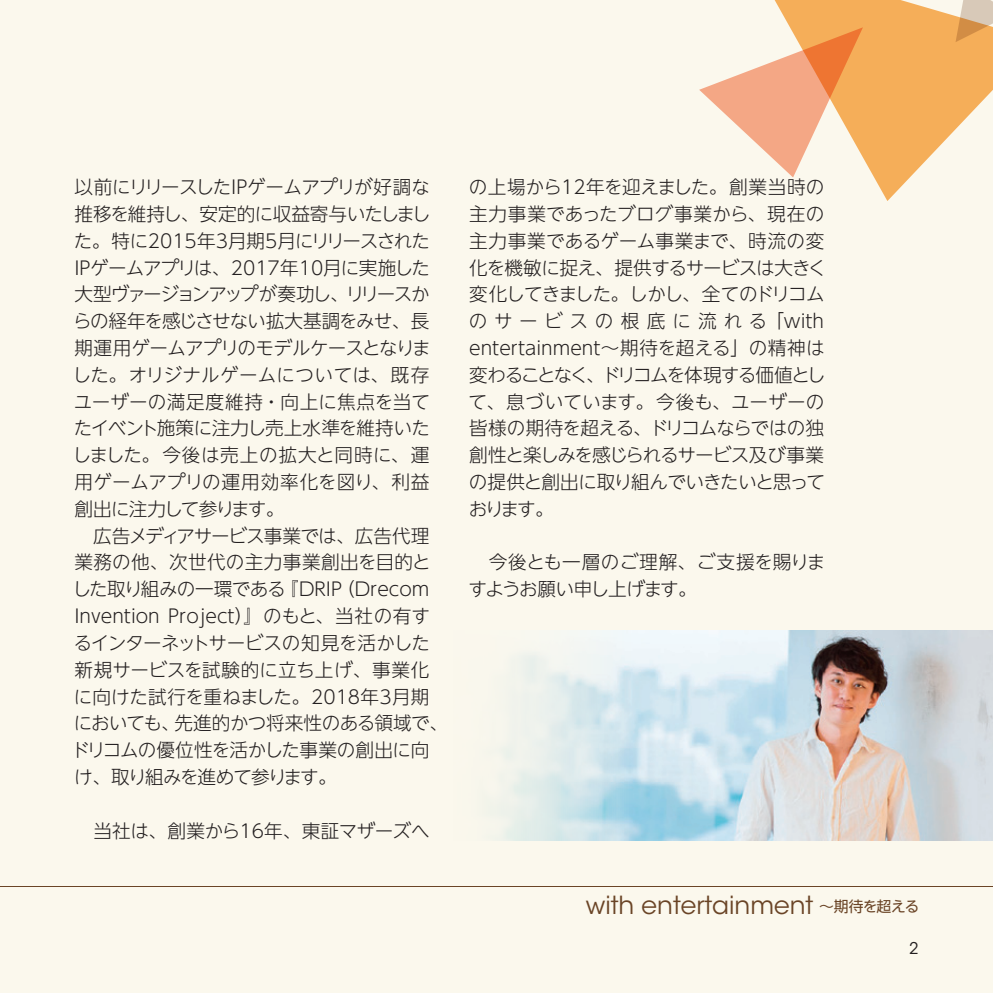
<style>
.page{position:relative;width:993px;height:993px;background:#fff}
.page>*{position:absolute;margin:0;border:0;box-sizing:border-box;transform-origin:0 0}
.t1{font:24.85px "ITC Avant Garde Std";color:#6a4426}
.t2{font:300 18.55px/26.8px "UD Shin Go NT Pro";letter-spacing:-.02em;color:#231f20}
.t3{font:16.1px "ITC Avant Garde Std";color:#231f20}
.s1{font-family:"UD Shin Go NT Pro";font-size:14.88px}
</style>
<div class="page">
<div style="left:0;top:0;width:992px;height:992px;background:#fbf8ed"></div>
<svg style="left:0;top:886px;width:992px;height:1px"></svg>
<img style="left:490px;top:630px;width:502px;height:210px">
<svg style="left:774px;top:0;width:218px;height:201px;fill:#f5ae59"></svg>
<svg style="left:699px;top:27px;width:163px;height:150px"></svg>
<svg style="left:955px;top:0;width:37px;height:42px;background:#e0b788"></svg>
<p class="t2" style="left:71px;top:173px;width:378px">以前にリリースしたIPゲームアプリが好調な推移を維持し、安定的に収益寄与いたしました。特に2015年3月期5月にリリースされた<br>IPゲームアプリは、2017年10月に実施した大型ヴァージョンアップが奏功し、リリースからの経年を感じさせない拡大基調をみせ、長期運用ゲームアプリのモデルケースとなりました。オリジナルゲームについては、既存ユーザーの満足度維持・向上に焦点を当てたイベント施策に注力し売上水準を維持いたしました。今後は売上の拡大と同時に、運用ゲームアプリの運用効率化を図り、利益創出に注力して参ります。<br>　広告メディアサービス事業では、広告代理業務の他、次世代の主力事業創出を目的とした取り組みの一環である『DRIP（Drecom<br>Invention Project）』のもと、当社の有するインターネットサービスの知見を活かした新規サービスを試験的に立ち上げ、事業化に向けた試行を重ねました。2018年3月期においても、先進的かつ将来性のある領域で、ドリコムの優位性を活かした事業の創出に向け、取り組みを進めて参ります。</p>
<p class="t2" style="left:74px;top:816px;width:356px">　当社は、創業から16年、東証マザーズへ</p>
<p class="t2" style="left:468px;top:173px;width:359px">の上場から12年を迎えました。創業当時の主力事業であったブログ事業から、現在の主力事業であるゲーム事業まで、時流の変化を機敏に捉え、提供するサービスは大きく変化してきました。しかし、全てのドリコムのサービスの根底に流れる「with entertainment～期待を超える」の精神は変わることなく、ドリコムを体現する価値として、息づいています。今後も、ユーザーの皆様の期待を超える、ドリコムならではの独創性と楽しみを感じられるサービス及び事業の提供と創出に取り組んでいきたいと思っております。</p>
<p class="t2" style="left:468px;top:548px;width:358px">　今後とも一層のご理解、ご支援を賜りますようお願い申し上げます。</p>
<h1 class="t1" style="left:585px;top:890px;width:335px">with entertainment <span class="s1">〜期待を超える</span></h1>
<p class="t3" style="left:908px;top:938px;width:11px">2</p>
</div>
